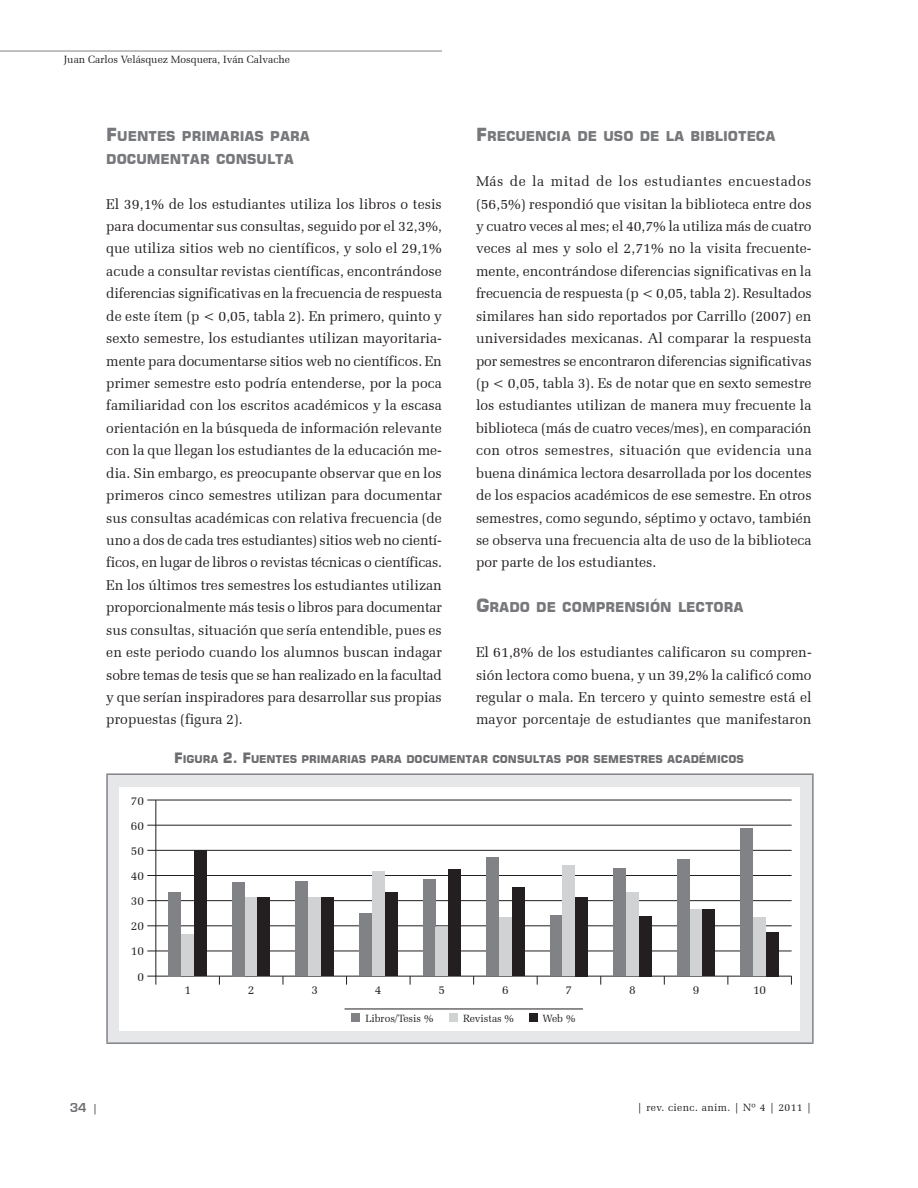
<style>
.page{position:relative;width:918px;height:1188px;background:#fff}
.page>*{position:absolute;margin:0;border:0;box-sizing:border-box;transform-origin:0 0}
.t1{font:14.25px/22.5px "Zapf Elliptical 711 BT";letter-spacing:.005em;color:#231f20;text-align:justify}
.t2{font:700 13.5px/22.5px "Square 721 BT";color:#76787b}
.t3{font:12px/25.2px "Zapf Elliptical 711 BT";color:#231f20;text-align:justify}
.t4{font:12px "Square 721 Dm Normal";color:#6c6d70}
.t5{font:700 10.65px "Square 721 BT";letter-spacing:-.005em;color:#6c6d70}
.t6{font:10.5px "Zapf Elliptical 711 BT";color:#231f20}
.t7{font:10.5px "Zapf Elliptical 711 BT";letter-spacing:.035em;color:#231f20}
.s1{font-size:18px}
.s2{font-size:14.25px}
.s3{font-family:"Zapf Elliptical 711 BT";font-size:10.5px;color:#231f20}
</style>
<div class="page">
<hr style="left:0;top:51px;width:442px;height:1px;background:#808285">
<div style="left:107px;top:774px;width:706px;height:269px;background:#e6e7e9"></div>
<hr style="left:106px;top:773px;width:708px;height:2px;background:#808285">
<hr style="left:106px;top:775px;width:2px;height:267px;background:#808285">
<hr style="left:812px;top:775px;width:2px;height:267px;background:#808285">
<hr style="left:106px;top:1042px;width:708px;height:2px;background:#808285">
<div style="left:120px;top:787px;width:680px;height:243px;background:#fff"></div>
<hr style="left:147px;top:800px;width:645px;height:1px;background:#231f20">
<hr style="left:147px;top:825px;width:645px;height:1px;background:#231f20">
<hr style="left:147px;top:850px;width:645px;height:1px;background:#231f20">
<hr style="left:147px;top:875px;width:645px;height:1px;background:#231f20">
<hr style="left:147px;top:900px;width:645px;height:1px;background:#231f20">
<hr style="left:147px;top:926px;width:645px;height:1px;background:#231f20">
<hr style="left:147px;top:951px;width:645px;height:1px;background:#231f20">
<svg style="left:155px;top:799px;width:637px;height:178px"></svg>
<div style="left:169px;top:892px;width:12px;height:84px;background:#808285"></div>
<div style="left:181px;top:935px;width:13px;height:41px;background:#d1d2d4"></div>
<div style="left:194px;top:851px;width:13px;height:125px;background:#231f20"></div>
<div style="left:232px;top:882px;width:13px;height:94px;background:#808285"></div>
<div style="left:245px;top:898px;width:13px;height:78px;background:#d1d2d4"></div>
<div style="left:258px;top:898px;width:12px;height:78px;background:#231f20"></div>
<div style="left:296px;top:882px;width:12px;height:94px;background:#808285"></div>
<div style="left:308px;top:898px;width:13px;height:78px;background:#d1d2d4"></div>
<div style="left:321px;top:898px;width:13px;height:78px;background:#231f20"></div>
<div style="left:423px;top:880px;width:12px;height:96px;background:#808285"></div>
<div style="left:435px;top:928px;width:13px;height:48px;background:#d1d2d4"></div>
<div style="left:448px;top:870px;width:13px;height:106px;background:#231f20"></div>
<div style="left:486px;top:858px;width:13px;height:118px;background:#808285"></div>
<div style="left:499px;top:918px;width:13px;height:58px;background:#d1d2d4"></div>
<div style="left:512px;top:887px;width:13px;height:89px;background:#231f20"></div>
<div style="left:550px;top:916px;width:13px;height:60px;background:#808285"></div>
<div style="left:563px;top:865px;width:12px;height:111px;background:#d1d2d4"></div>
<div style="left:575px;top:897px;width:13px;height:79px;background:#231f20"></div>
<div style="left:613px;top:869px;width:13px;height:107px;background:#808285"></div>
<div style="left:626px;top:892px;width:13px;height:84px;background:#d1d2d4"></div>
<div style="left:639px;top:916px;width:13px;height:60px;background:#231f20"></div>
<div style="left:741px;top:828px;width:12px;height:148px;background:#808285"></div>
<div style="left:753px;top:918px;width:13px;height:58px;background:#d1d2d4"></div>
<div style="left:766px;top:932px;width:13px;height:44px;background:#231f20"></div>
<svg style="left:147px;top:976px;width:10px;height:9px"></svg>
<div style="left:351px;top:1013px;width:9px;height:9px;background:#808285"></div>
<div style="left:449px;top:1013px;width:9px;height:9px;background:#d1d2d4"></div>
<div style="left:529px;top:1013px;width:8px;height:9px;background:#231f20"></div>
<hr style="left:345px;top:1009px;width:238px;height:1px;background:#231f20">
<div style="left:372px;top:872px;width:13px;height:104px;background:#d1d2d4"></div>
<div style="left:385px;top:893px;width:12px;height:83px;background:#231f20"></div>
<div style="left:359px;top:914px;width:13px;height:62px;background:#808285"></div>
<div style="left:690px;top:909px;width:12px;height:67px;background:#d1d2d4"></div>
<div style="left:702px;top:909px;width:13px;height:67px;background:#231f20"></div>
<div style="left:677px;top:859px;width:13px;height:117px;background:#808285"></div>
<p class="t6" style="left:64px;top:53px;width:228px">Juan Carlos Velásquez Mosquera, Iván Calvache</p>
<p class="t2" style="left:106px;top:125px;width:205px"><span class="s1">F</span>UENTES PR IMARIAS PARA<br>DOCUMENTAR CONSULTA</p>
<p class="t1" style="left:106px;top:192px;width:337px">El 39,1% de los estudiantes utiliza los libros o tesis para documentar sus consultas, seguido por el 32,3%, que utiliza sitios web no científicos, y solo el 29,1% acude a consultar revistas científicas, encontrándose diferencias significativas en la frecuencia de respuesta de este ítem (p &lt; 0,05, tabla 2). En primero, quinto y sexto semestre, los estudiantes utilizan mayoritaria&shy;mente para documentarse sitios web no científicos. En primer semestre esto podría entenderse, por la poca familiaridad con los escritos académicos y la escasa orientación en la búsqueda de información relevante con la que llegan los estudiantes de la educación me&shy;dia. Sin embargo, es preocupante observar que en los primeros cinco semestres utilizan para documentar sus consultas académicas con relativa frecuencia (de uno a dos de cada tres estudiantes) sitios web no cientí&shy;ficos, en lugar de libros o revistas técnicas o científicas.<br>En los últimos tres semestres los estudiantes utilizan proporcionalmente más tesis o libros para documentar sus consultas, situación que sería entendible, pues es en este periodo cuando los alumnos buscan indagar sobre temas de tesis que se han realizado en la facultad y que serían inspiradores para desarrollar sus propias propuestas (figura 2).</p>
<p class="t2" style="left:476px;top:125px;width:301px"><span class="s1">F</span>RECUENCIA DE USO DE LA BIBLIOTECA</p>
<p class="t1" style="left:476px;top:170px;width:337px">Más de la mitad de los estudiantes encuestados (56,5%) respondió que visitan la biblioteca entre dos y cuatro veces al mes; el 40,7% la utiliza más de cuatro veces al mes y solo el 2,71% no la visita frecuente&shy;mente, encontrándose diferencias significativas en la frecuencia de respuesta (p &lt; 0,05, tabla 2). Resultados similares han sido reportados por Carrillo (2007) en universidades mexicanas. Al comparar la respuesta por semestres se encontraron diferencias significativas (p &lt; 0,05, tabla 3). Es de notar que en sexto semestre los estudiantes utilizan de manera muy frecuente la biblioteca (más de cuatro veces/mes), en comparación con otros semestres, situación que evidencia una buena dinámica lectora desarrollada por los docentes de los espacios académicos de ese semestre. En otros semestres, como segundo, séptimo y octavo, también se observa una frecuencia alta de uso de la biblioteca por parte de los estudiantes.</p>
<p class="t2" style="left:476px;top:596px;width:269px"><span class="s1">G</span>RADO DE COMPRENSIÓN LECTORA</p>
<p class="t1" style="left:476px;top:641px;width:337px">El 61,8% de los estudiantes calificaron su compren&shy;sión lectora como buena, y un 39,2% la calificó como regular o mala. En tercero y quinto semestre está el mayor porcentaje de estudiantes que manifestaron</p>
<p class="t5" style="left:174px;top:753px;width:571px"><span class="s2">F</span> IGURA <span class="s2">2. F</span>UENTES PRIMARIAS PARA DOCUMENTAR CONSULTAS POR SEMESTRES ACADÉMICOS</p>
<p class="t3" style="left:131px;top:788px;width:15px">70<br>60<br>50<br>40<br>30<br>20<br>10</p>
<p class="t3" style="left:138px;top:964px;width:8px">0</p>
<p class="t3" style="left:184px;top:977px;width:8px">1</p>
<p class="t3" style="left:248px;top:977px;width:8px">2</p>
<p class="t3" style="left:311px;top:977px;width:8px">3</p>
<p class="t3" style="left:375px;top:977px;width:8px">4</p>
<p class="t3" style="left:439px;top:977px;width:8px">5</p>
<p class="t3" style="left:502px;top:977px;width:8px">6</p>
<p class="t3" style="left:566px;top:977px;width:8px">7</p>
<p class="t3" style="left:629px;top:977px;width:8px">8</p>
<p class="t3" style="left:693px;top:977px;width:8px">9</p>
<p class="t3" style="left:753px;top:977px;width:15px">10</p>
<p class="t6" style="left:365px;top:1012px;width:70px">Libros/Tesis %</p>
<p class="t6" style="left:463px;top:1012px;width:52px">Revistas %</p>
<p class="t6" style="left:543px;top:1012px;width:34px">Web %</p>
<p class="t4" style="left:70px;top:1100px;width:29px">34 <span class="s3">|</span></p>
<p class="t7" style="left:637px;top:1101px;width:176px">| rev. cienc. anim. | Nº 4 | 2011 |</p>
</div>
